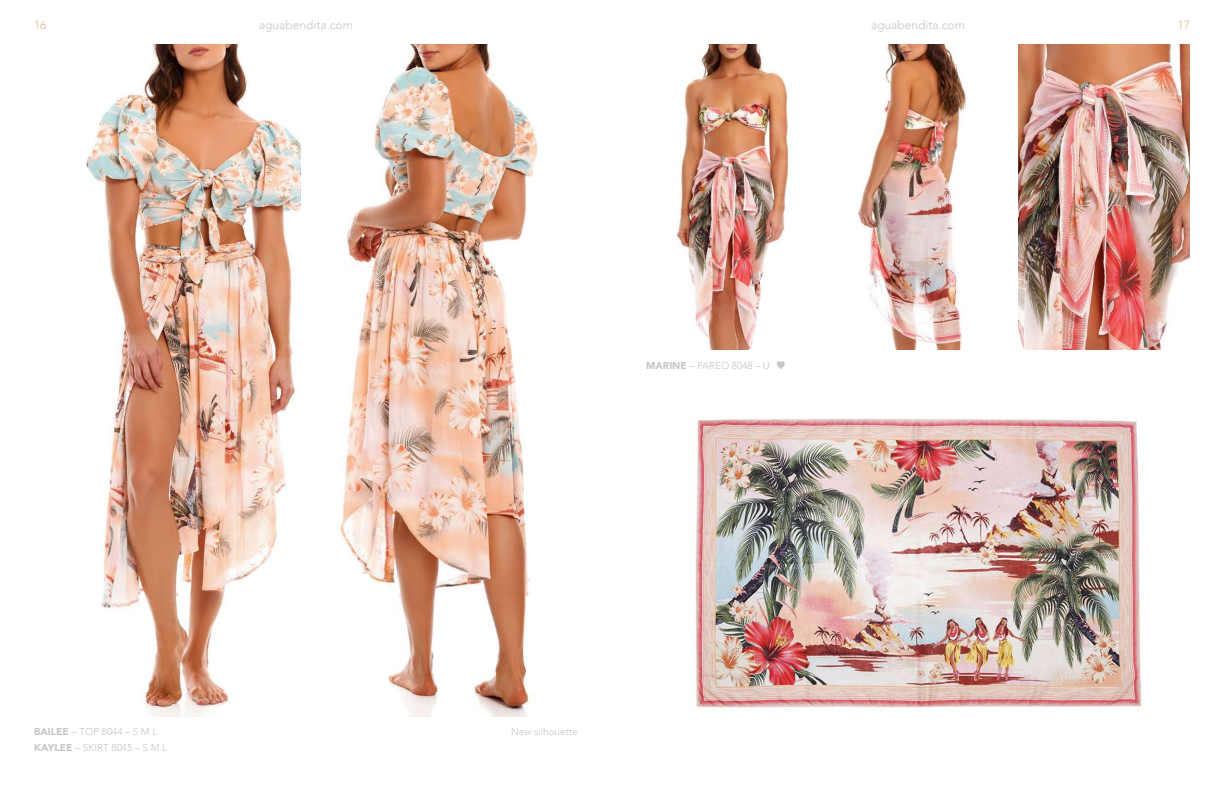
<style>
.page{position:relative;width:1224px;height:792px;background:#fff}
.page>*{position:absolute;margin:0;border:0;box-sizing:border-box;transform-origin:0 0}
.t1{font:300 12px "Avenir";color:#c6c6c6}
.t2{font:300 12px "Avenir";color:#dbbc8c}
.t3{font:300 10px "Avenir";color:#c6c6c6}
.s1{font-weight:900}
</style>
<div class="page">
<img style="left:339px;top:45px;width:199px;height:671px">
<img style="left:85px;top:45px;width:215px;height:671px">
<img style="left:858px;top:45px;width:109px;height:305px">
<img style="left:676px;top:45px;width:113px;height:305px">
<img style="left:1018px;top:45px;width:172px;height:305px">
<img style="left:695px;top:418px;width:447px;height:290px">
<svg style="left:776px;top:361px;width:9px;height:8px"></svg>
<p class="t2" style="left:34px;top:18px;width:14px">16</p>
<p class="t1" style="left:259px;top:18px;width:95px">aguabendita.com</p>
<p class="t1" style="left:871px;top:18px;width:95px">aguabendita.com</p>
<p class="t2" style="left:1178px;top:18px;width:14px">17</p>
<p class="t3" style="left:34px;top:726px;width:125px"><span class="s1">BAILEE</span> – TOP 8044 – S M L</p>
<p class="t3" style="left:34px;top:742px;width:135px"><span class="s1">KAYLEE</span> – SKIRT 8045 – S M L</p>
<p class="t3" style="left:646px;top:359px;width:125px"><span class="s1">MARINE</span> – PAREO 8048 – U</p>
<p class="t3" style="left:511px;top:726px;width:68px">New silhouette</p>
</div>
